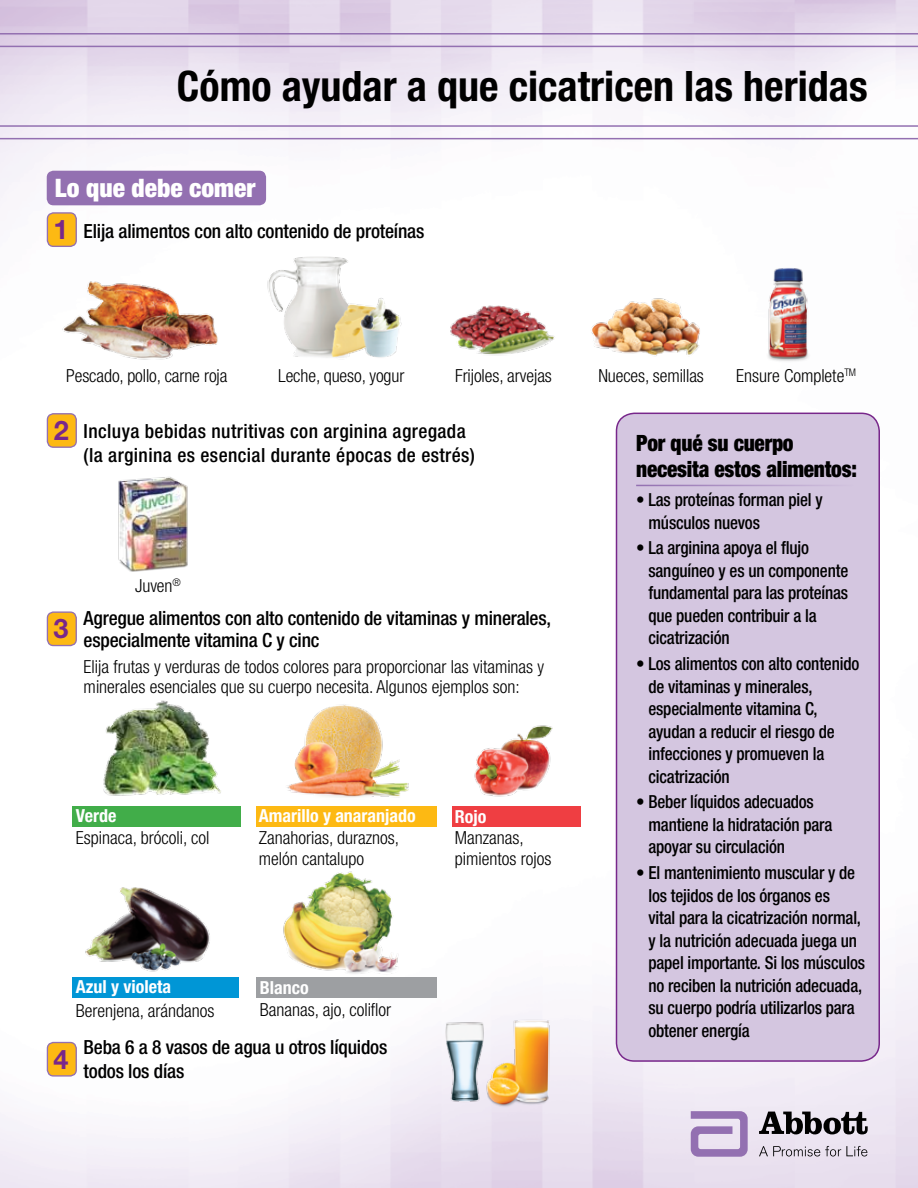
<style>
.page{position:relative;width:918px;height:1188px;background:#fff}
.page>*{position:absolute;margin:0;border:0;box-sizing:border-box;transform-origin:0 0}
.t1{font:700 condensed 42px "Helvetica Neue";color:#000}
.t2{font:700 27px "Helvetica Neue";color:#78278b}
.t3{font:900 condensed 25.5px "Helvetica Neue";color:#fff}
.t4{font:900 condensed 22.5px/25.5px "Helvetica Neue";letter-spacing:-.01em;color:#000;scale:.95 1}
.t5{font:500 condensed 19.5px/22.5px "Helvetica Neue";letter-spacing:-.01em;color:#000}
.t6{font:500 condensed 19.5px/23.4px "Helvetica Neue";letter-spacing:.02em;color:#000}
.t7{font:500 condensed 18px/22.5px "Helvetica Neue";letter-spacing:-.01em;color:#000;scale:.95 1}
.t8{font:300 condensed 18px/21px "Helvetica Neue";color:#000}
.t9{font:700 condensed 18px "Helvetica Neue";color:#fff}
</style>
<div class="page">
<img style="left:0;top:0;width:918px;height:1188px">
<div style="left:47px;top:171px;width:219px;height:34px;background:#9370b1;border-radius:7px"></div>
<svg style="left:0;top:33px;width:918px;height:13px;background:#d9cbe3"></svg>
<svg style="left:0;top:46px;width:918px;height:93px"></svg>
<img style="left:40px;top:254px;width:190px;height:137px">
<img style="left:259px;top:244px;width:151px;height:138px">
<img style="left:432px;top:254px;width:133px;height:137px">
<img style="left:583px;top:269px;width:133px;height:122px">
<img style="left:739px;top:254px;width:99px;height:118px">
<img style="left:81px;top:874px;width:135px;height:103px">
<img style="left:100px;top:688px;width:124px;height:118px">
<img style="left:280px;top:864px;width:122px;height:113px">
<img style="left:283px;top:696px;width:131px;height:110px">
<img style="left:470px;top:707px;width:88px;height:92px">
<svg style="left:759px;top:1146px;width:108px;height:10px"></svg>
<svg style="left:691px;top:1111px;width:57px;height:46px;background:#baa3cd"></svg>
<svg style="left:759px;top:1112px;width:109px;height:22px;background:#716e74"></svg>
<img style="left:111px;top:472px;width:81px;height:101px">
<img style="left:430px;top:1003px;width:70px;height:107px">
<div style="left:616px;top:413px;width:263px;height:648px;background:#d4c6e0;border-radius:18px"></div>
<div style="left:616px;top:413px;width:264px;height:649px;border:2px solid #78278b;border-radius:18px"></div>
<div style="left:72px;top:806px;width:169px;height:21px;background:#41ad49"></div>
<div style="left:256px;top:806px;width:180px;height:21px;background:#fdb913"></div>
<div style="left:452px;top:806px;width:129px;height:21px;background:#ef3e42"></div>
<div style="left:72px;top:977px;width:167px;height:21px;background:#0096d6"></div>
<div style="left:256px;top:977px;width:180px;height:21px;background:#9d9fa2"></div>
<hr style="left:636px;top:485px;width:218px;height:1px;background:#9370b1">
<img style="left:482px;top:1010px;width:77px;height:104px">
<div style="left:47px;top:1043px;width:29px;height:33px;background:#fdb913;border-radius:6px"></div>
<div style="left:47px;top:1042px;width:30px;height:35px;border:1px solid #9370b1;border-radius:6px"></div>
<div style="left:47px;top:612px;width:29px;height:34px;background:#fdb913;border-radius:6px"></div>
<div style="left:47px;top:611px;width:30px;height:35px;border:1px solid #9370b1;border-radius:6px"></div>
<div style="left:47px;top:414px;width:29px;height:33px;background:#fdb913;border-radius:6px"></div>
<div style="left:47px;top:413px;width:30px;height:35px;border:1px solid #9370b1;border-radius:6px"></div>
<div style="left:47px;top:213px;width:29px;height:33px;background:#fdb913;border-radius:6px"></div>
<div style="left:47px;top:212px;width:30px;height:35px;border:1px solid #9370b1;border-radius:6px"></div>
<h1 class="t1" style="left:177px;top:61px;width:692px">Cómo ayudar a que cicatricen las heridas</h1>
<h3 class="t3" style="left:55px;top:172px;width:202px">Lo que debe comer</h3>
<h2 class="t2" style="left:53px;top:213px;width:17px">1</h2>
<p class="t5" style="left:84px;top:219px;width:342px">Elija alimentos con alto contenido de proteínas</p>
<p class="t8" style="left:66px;top:365px;width:163px">Pescado, pollo, carne roja</p>
<p class="t8" style="left:278px;top:365px;width:128px">Leche, queso, yogur</p>
<p class="t8" style="left:455px;top:365px;width:98px">Frijoles, arvejas</p>
<p class="t8" style="left:598px;top:365px;width:107px">Nueces, semillas</p>
<p class="t8" style="left:736px;top:365px;width:122px">Ensure Complete<sup>TM</sup></p>
<h2 class="t2" style="left:54px;top:414px;width:17px">2</h2>
<p class="t6" style="left:84px;top:420px;width:393px">Incluya bebidas nutritivas con arginina agregada (la arginina es esencial durante épocas de estrés)</p>
<h2 class="t2" style="left:53px;top:612px;width:17px">3</h2>
<p class="t8" style="left:135px;top:575px;width:47px">Juven<sup>®</sup></p>
<p class="t5" style="left:84px;top:606px;width:469px">Agregue alimentos con alto contenido de vitaminas y minerales, especialmente vitamina C y cinc</p>
<p class="t8" style="left:84px;top:657px;width:462px;line-height:19.5px">Elija frutas y verduras de todos colores para proporcionar las vitaminas y minerales esenciales que su cuerpo necesita. Algunos ejemplos son:</p>
<p class="t9" style="left:76px;top:804px;width:42px">Verde</p>
<p class="t8" style="left:76px;top:827px;width:135px">Espinaca, brócoli, col</p>
<p class="t9" style="left:259px;top:804px;width:159px">Amarillo y anaranjado</p>
<p class="t8" style="left:259px;top:827px;width:142px">Zanahorias, duraznos, melón cantalupo</p>
<p class="t9" style="left:455px;top:806px;width:33px">Rojo</p>
<p class="t8" style="left:455px;top:827px;width:98px">Manzanas, pimientos rojos</p>
<p class="t9" style="left:76px;top:976px;width:97px">Azul y violeta</p>
<p class="t8" style="left:76px;top:1000px;width:140px">Berenjena, arándanos</p>
<p class="t9" style="left:260px;top:976px;width:50px">Blanco</p>
<p class="t8" style="left:260px;top:999px;width:133px">Bananas, ajo, coliflor</p>
<h2 class="t2" style="left:53px;top:1042px;width:17px">4</h2>
<p class="t5" style="left:84px;top:1035px;width:305px;line-height:23.4px">Beba 6 a 8 vasos de agua u otros líquidos todos los días</p>
<p class="t4" style="left:636px;top:430px;width:234px">Por qué su cuerpo necesita estos alimentos:</p>
<p class="t7" style="left:648px;top:488px;width:185px;text-indent:-12px">• Las proteínas forman piel y músculos nuevos</p>
<p class="t7" style="left:648px;top:537px;width:212px;text-indent:-12px">• La arginina apoya el flujo sanguíneo y es un componente fundamental para las proteínas que pueden contribuir a la cicatrización</p>
<p class="t7" style="left:648px;top:652px;width:223px;text-indent:-12px">• Los alimentos con alto contenido de vitaminas y minerales, especialmente vitamina C, ayudan a reducir el riesgo de infecciones y promueven la cicatrización</p>
<p class="t7" style="left:648px;top:791px;width:195px;text-indent:-12px">• Beber líquidos adecuados mantiene la hidratación para apoyar su circulación</p>
<p class="t7" style="left:648px;top:861px;width:230px;text-indent:-12px">• El mantenimiento muscular y de los tejidos de los órganos es<br>vital para la cicatrización normal, y la nutrición adecuada juega un papel importante. Si los músculos no reciben la nutrición adecuada, su cuerpo podría utilizarlos para obtener energía</p>
</div>
